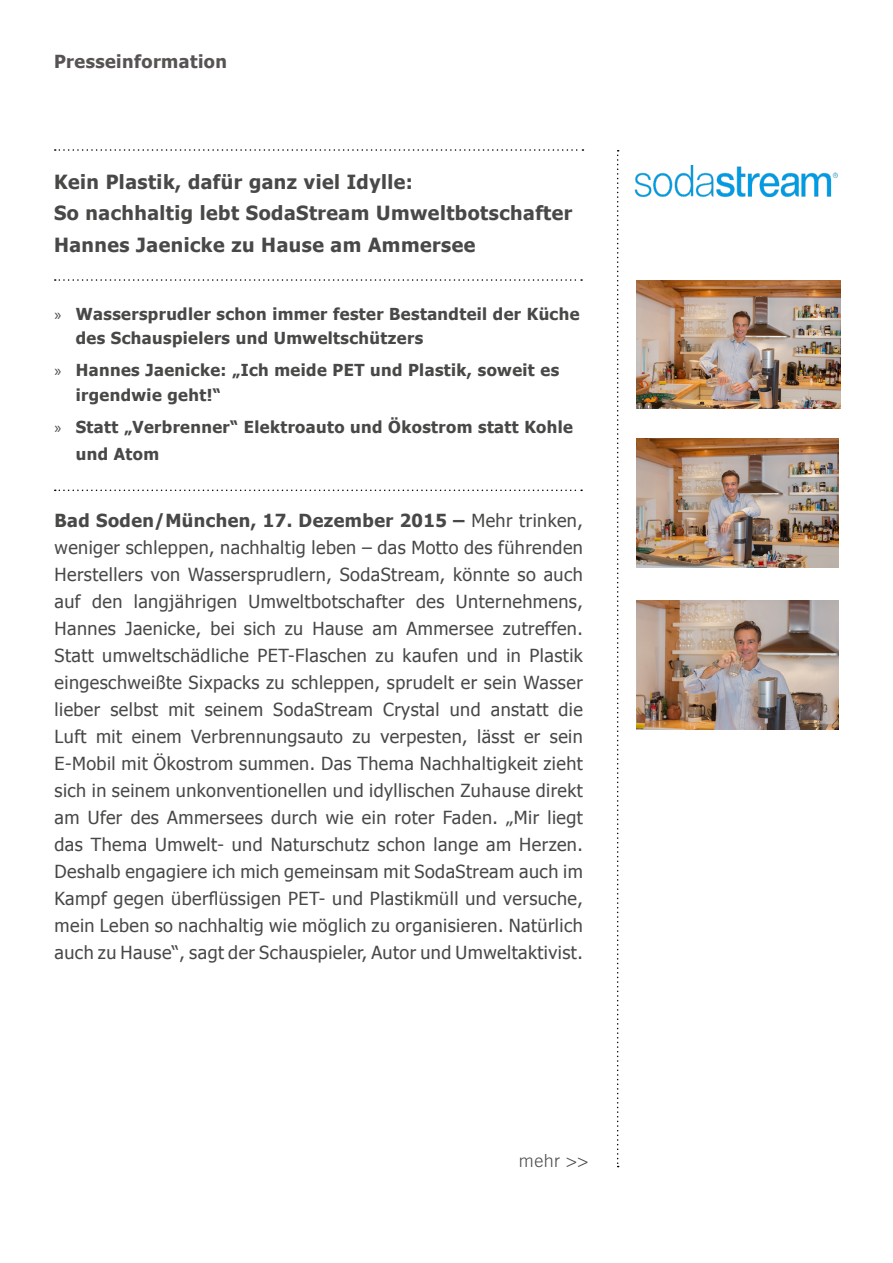
<style>
.page{position:relative;width:893px;height:1263px;background:#fff}
.page>*{position:absolute;margin:0;border:0;box-sizing:border-box;transform-origin:0 0}
.t1{font:700 19.5px/31.5px "Tahoma";letter-spacing:.025em;color:#484847}
.t2{font:18px/27px "Tahoma";letter-spacing:.025em;color:#484847;text-align:justify}
.t3{font:700 18px "Tahoma";letter-spacing:.025em;color:#585353}
.t4{font:300 18px "Trade Gothic LT";color:#484847}
.t5{font:700 16.5px/24px "Tahoma";letter-spacing:.025em;color:#484847}
.s1{font-family:"Myriad Pro";font-weight:400}
.s2{font-weight:700}
</style>
<div class="page">
<svg style="left:55px;top:149px;width:528px;height:2px"></svg>
<svg style="left:55px;top:279px;width:527px;height:2px"></svg>
<svg style="left:617px;top:150px;width:2px;height:1017px"></svg>
<img style="left:635px;top:166px;width:203px;height:30px">
<img style="left:636px;top:280px;width:204px;height:129px">
<svg style="left:55px;top:489px;width:527px;height:2px"></svg>
<img style="left:636px;top:438px;width:203px;height:129px">
<img style="left:636px;top:600px;width:203px;height:129px">
<p class="t3" style="left:54px;top:50px;width:175px">Presseinformation</p>
<p class="t1" style="left:54px;top:165px;width:520px">Kein Plastik, dafür ganz viel Idylle:<br>So nachhaltig lebt SodaStream Umweltbotschafter<br>Hannes Jaenicke zu Hause am Ammersee</p>
<p class="t5" style="left:76px;top:301px;width:505px;text-indent:-21px"><span class="s1">»</span> Wassersprudler schon immer fester Bestandteil der Küche des Schauspielers und Umweltschützers</p>
<p class="t5" style="left:76px;top:358px;width:485px;text-indent:-21px"><span class="s1">»</span> Hannes Jaenicke: „Ich meide PET und Plastik, soweit es irgendwie geht!“</p>
<p class="t5" style="left:76px;top:413px;width:499px;line-height:27px;text-indent:-21px"><span class="s1">»</span> Statt „Verbrenner“ Elektroauto und Ökostrom statt Kohle und Atom</p>
<p class="t2" style="left:55px;top:506px;width:530px"><span class="s2">Bad Soden/München, 17. Dezember 2015 –</span> Mehr trinken, weniger schleppen, nachhaltig leben – das Motto des führenden Herstellers von Wassersprudlern, SodaStream, könnte so auch auf den langjährigen Umweltbotschafter des Unternehmens, Hannes Jaenicke, bei sich zu Hause am Ammersee zutreffen.<br>Statt umweltschädliche PET-Flaschen zu kaufen und in Plastik eingeschweißte Sixpacks zu schleppen, sprudelt er sein Wasser lieber selbst mit seinem SodaStream Crystal und anstatt die Luft mit einem Verbrennungsauto zu verpesten, lässt er sein E-Mobil mit Ökostrom summen. Das Thema Nachhaltigkeit zieht sich in seinem unkonventionellen und idyllischen Zuhause direkt am Ufer des Ammersees durch wie ein roter Faden. „Mir liegt das Thema Umwelt- und Naturschutz schon lange am Herzen.<br>Deshalb engagiere ich mich gemeinsam mit SodaStream auch im Kampf gegen überflüssigen PET- und Plastikmüll und versuche, mein Leben so nachhaltig wie möglich zu organisieren. Natürlich auch zu Hause“, sagt der Schauspieler, Autor und Umweltaktivist.</p>
<p class="t4" style="left:519px;top:1149px;width:71px">mehr &gt;&gt;</p>
</div>
